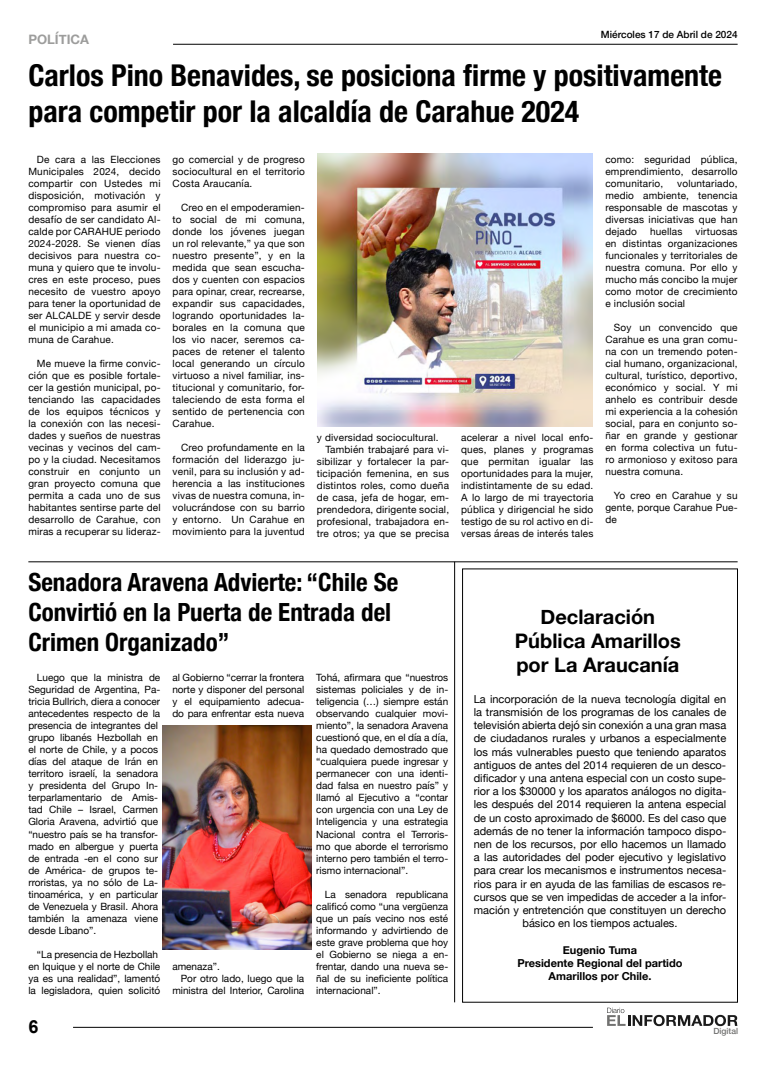
<style>
.page{position:relative;width:766px;height:1078px;background:#fff}
.page>*{position:absolute;margin:0;border:0;box-sizing:border-box;transform-origin:0 0}
.t1{font:700 condensed 30px/36px "Helvetica Neue";color:#000}
.t2{font:700 condensed 25px/30px "Helvetica Neue";color:#000}
.t3{font:700 20px/24px "Helvetica Neue";color:#000;text-align:center}
.t4{font:700 18px "Arial";color:#000}
.t5{font:700 13px "Helvetica Neue";color:#9d9d9c}
.t6{font:11px/13.2px "Helvetica Neue";color:#000;text-align:center}
.t7{font:700 11px/13.2px "Helvetica Neue";color:#000;text-align:center}
.t8{font:10px/12px "Helvetica Neue";color:#000;text-align:justify}
.t9{font:10px "Helvetica Neue";letter-spacing:.02em;color:#000}
.t10{font:500 10px "Helvetica Neue";color:#000}
.t11{font:500 8.5px "Helvetica Neue";color:#717170}
</style>
<div class="page">
<hr style="left:173px;top:44px;width:564px;height:1px;background:#000">
<hr style="left:73px;top:1026px;width:519px;height:1px;background:#000">
<svg style="left:607px;top:1007px;width:130px;height:18px"></svg>
<hr style="left:28px;top:561px;width:709px;height:1px;background:#000">
<img style="left:317px;top:153px;width:275px;height:274px">
<img style="left:162px;top:725px;width:150px;height:224px">
<div style="left:462px;top:568px;width:275px;height:434px;border:1px solid #000"></div>
<hr style="left:454px;top:561px;width:1px;height:441px;background:#000">
<h3 class="t5" style="left:28px;top:29px;width:62px">POLÍTICA</h3>
<p class="t10" style="left:600px;top:27px;width:138px">Miércoles 17 de Abril de 2024</p>
<h1 class="t1" style="left:28px;top:55px;width:695px">Carlos Pino Benavides, se posiciona firme y positivamente para competir por la alcaldía de Carahue 2024</h1>
<p class="t8" style="left:28px;top:154px;width:134px;text-indent:8px">De cara a las Elecciones Municipales 2024, decido compartir con Ustedes mi disposición, motivación y compromiso para asumir el desafío de ser candidato Al&shy;calde por CARAHUE periodo 2024-2028. Se vienen días decisivos para nuestra co&shy;muna y quiero que te involu&shy;cres en este proceso, pues necesito de vuestro apoyo para tener la oportunidad de ser ALCALDE y servir desde el municipio a mi amada co&shy;muna de Carahue.</p>
<p class="t8" style="left:28px;top:358px;width:134px;text-indent:8px">Me mueve la firme convic&shy;ción que es posible fortale&shy;cer la gestión municipal, po&shy;tenciando las capacidades de los equipos técnicos y la conexión con las necesi&shy;dades y sueños de nuestras vecinas y vecinos del cam&shy;po y la ciudad. Necesitamos construir en conjunto un gran proyecto comuna que permita a cada uno de sus habitantes sentirse parte del desarrollo de Carahue, con miras a recuperar su lideraz-</p>
<p class="t8" style="left:172px;top:154px;width:134px">go comercial y de progreso sociocultural en el territorio Costa Araucanía.</p>
<p class="t8" style="left:172px;top:202px;width:134px;text-indent:8px">Creo en el empoderamien&shy;to social de mi comuna, donde los jóvenes juegan un rol relevante,” ya que son nuestro presente”, y en la medida que sean escucha&shy;dos y cuenten con espacios para opinar, crear, recrearse, expandir sus capacidades, logrando oportunidades la&shy;borales en la comuna que los vio nacer, seremos ca&shy;paces de retener el talento local generando un círculo virtuoso a nivel familiar, ins&shy;titucional y comunitario, for&shy;taleciendo de esta forma el sentido de pertenencia con Carahue.</p>
<p class="t8" style="left:172px;top:442px;width:134px;text-indent:8px">Creo profundamente en la formación del liderazgo ju&shy;venil, para su inclusión y ad&shy;herencia a las instituciones vivas de nuestra comuna, in&shy;volucrándose con su barrio y entorno. Un Carahue en movimiento para la juventud</p>
<p class="t9" style="left:317px;top:430px;width:123px">y diversidad sociocultural.</p>
<p class="t9" style="left:325px;top:442px;width:125px">También trabajaré para vi-</p>
<p class="t9" style="left:317px;top:454px;width:134px">sibilizar y fortalecer la par-</p>
<p class="t9" style="left:317px;top:466px;width:134px">ticipación femenina, en sus</p>
<p class="t9" style="left:317px;top:478px;width:134px">distintos roles, como dueña</p>
<p class="t9" style="left:317px;top:490px;width:134px">de casa, jefa de hogar, em-</p>
<p class="t9" style="left:317px;top:502px;width:134px">prendedora, dirigente social,</p>
<p class="t9" style="left:317px;top:514px;width:134px">profesional, trabajadora en-</p>
<p class="t9" style="left:317px;top:526px;width:134px">tre otros; ya que se precisa</p>
<p class="t8" style="left:461px;top:431px;width:134px">acelerar a nivel local enfo&shy;ques, planes y programas que permitan igualar las oportunidades para la mujer, indistintamente de su edad.<br>A lo largo de mi trayectoria pública y dirigencial he sido testigo de su rol activo en di&shy;versas áreas de interés tales</p>
<p class="t8" style="left:605px;top:154px;width:134px">como: seguridad pública, emprendimiento, desarrollo comunitario,</p>
<p class="t8" style="left:605px;top:178px;width:134px;text-indent:72px">voluntariado, medio ambiente, tenencia responsable de mascotas y diversas iniciativas que han dejado</p>
<p class="t8" style="left:605px;top:226px;width:134px;text-indent:90px">virtuosas en distintas organizaciones funcionales y territoriales de nuestra comuna. Por ello y mucho más concibo la mujer como motor de crecimiento e inclusión social</p>
<p class="t8" style="left:605px;top:322px;width:134px;text-indent:8px">Soy un convencido que Carahue es una gran comu&shy;na con un tremendo poten&shy;cial humano, organizacional, cultural, turístico, deportivo, económico y social. Y mi anhelo es contribuir desde mi experiencia a la cohesión social, para en conjunto so&shy;ñar en grande y gestionar en forma colectiva un futu&shy;ro armonioso y exitoso para nuestra comuna.</p>
<p class="t8" style="left:605px;top:490px;width:134px;text-indent:8px">Yo creo en Carahue y su gente, porque Carahue Pue&shy;de</p>
<p class="t9" style="left:649px;top:224px;width:34px">huellas</p>
<h2 class="t2" style="left:28px;top:565px;width:371px">Senadora Aravena Advierte: “Chile Se<br>Convirtió en la Puerta de Entrada del<br>Crimen Organizado”</h2>
<p class="t8" style="left:28px;top:672px;width:133px;text-align:left;text-indent:9px">Luego que la ministra de<br>Seguridad de Argentina, Pa&shy;tricia Bullrich, diera a conocer antecedentes respecto de la presencia de integrantes del grupo libanés Hezbollah en el norte de Chile, y a pocos días del ataque de Irán en territoro israelí, la senadora y presidenta del Grupo In&shy;terparlamentario de Amis&shy;tad Chile – Israel, Carmen<br>Gloria Aravena, advirtió que “nuestro país se ha transfor&shy;mado en albergue y puerta de entrada -en el cono sur de América- de grupos te&shy;rroristas, ya no sólo de La&shy;tinoamérica, y en particular de Venezuela y Brasil. Ahora también la amenaza viene desde Líbano”.</p>
<p class="t8" style="left:28px;top:948px;width:133px;text-align:left;text-indent:8px">“La presencia de Hezbollah en Iquique y el norte de Chile ya es una realidad”, lamentó la legisladora, quien solicitó</p>
<h3 class="t4" style="left:28px;top:1014px;width:12px">6</h3>
<p class="t8" style="left:172px;top:672px;width:133px">al Gobierno “cerrar la frontera norte y disponer del personal y el equipamiento adecua&shy;do para enfrentar esta nueva</p>
<p class="t8" style="left:172px;top:960px;width:49px">amenaza”.</p>
<p class="t8" style="left:181px;top:972px;width:125px">Por otro lado, luego que la</p>
<p class="t8" style="left:172px;top:984px;width:133px">ministra del Interior, Carolina</p>
<p class="t8" style="left:316px;top:672px;width:133px">Tohá, afirmara que “nuestros sistemas policiales y de in&shy;teligencia (…) siempre están observando cualquier movi&shy;miento”, la senadora Aravena cuestionó que, en el día a día, ha quedado demostrado que “cualquiera puede ingresar y permanecer con una identi&shy;dad falsa en nuestro país” y llamó al Ejecutivo a “contar con urgencia con una Ley de Inteligencia y una estrategia Nacional contra el Terroris&shy;mo que aborde el terrorismo interno pero también el terro&shy;rismo internacional”.</p>
<p class="t8" style="left:316px;top:888px;width:133px;text-indent:8px">La senadora republicana calificó como “una vergüenza que un país vecino nos esté informando y advirtiendo de este grave problema que hoy el Gobierno se niega a en&shy;frentar, dando una nueva se&shy;ñal de su ineficiente política internacional”.</p>
<h3 class="t3" style="left:515px;top:605px;width:167px">Declaración<br>Pública Amarillos por La Araucanía</h3>
<p class="t6" style="left:473px;top:692px;width:254px">La incorporación de la nueva tecnología digital en la transmisión de los programas de los canales de televisión abierta dejó sin conexión a una gran masa de ciudadanos rurales y urbanos a especialmente los más vulnerables puesto que teniendo aparatos antiguos de antes del 2014 requieren de un desco&shy;dificador y una antena especial con un costo supe&shy;rior a los $30000 y los aparatos análogos no digita&shy;les después del 2014 requieren la antena especial de un costo aproximado de $6000. Es del caso que además de no tener la información tampoco dispo&shy;nen de los recursos, por ello hacemos un llamado a las autoridades del poder ejecutivo y legislativo para crear los mecanismos e instrumentos necesa&shy;rios para ir en ayuda de las familias de escasos re&shy;cursos que se ven impedidas de acceder a la infor&shy;mación y entretención que constituyen un derecho básico en los tiempos actuales.</p>
<p class="t7" style="left:517px;top:943px;width:166px">Eugenio Tuma<br>Presidente Regional del partido<br>Amarillos por Chile.</p>
<p class="t11" style="left:713px;top:1023px;width:26px">Digital</p>
</div>
